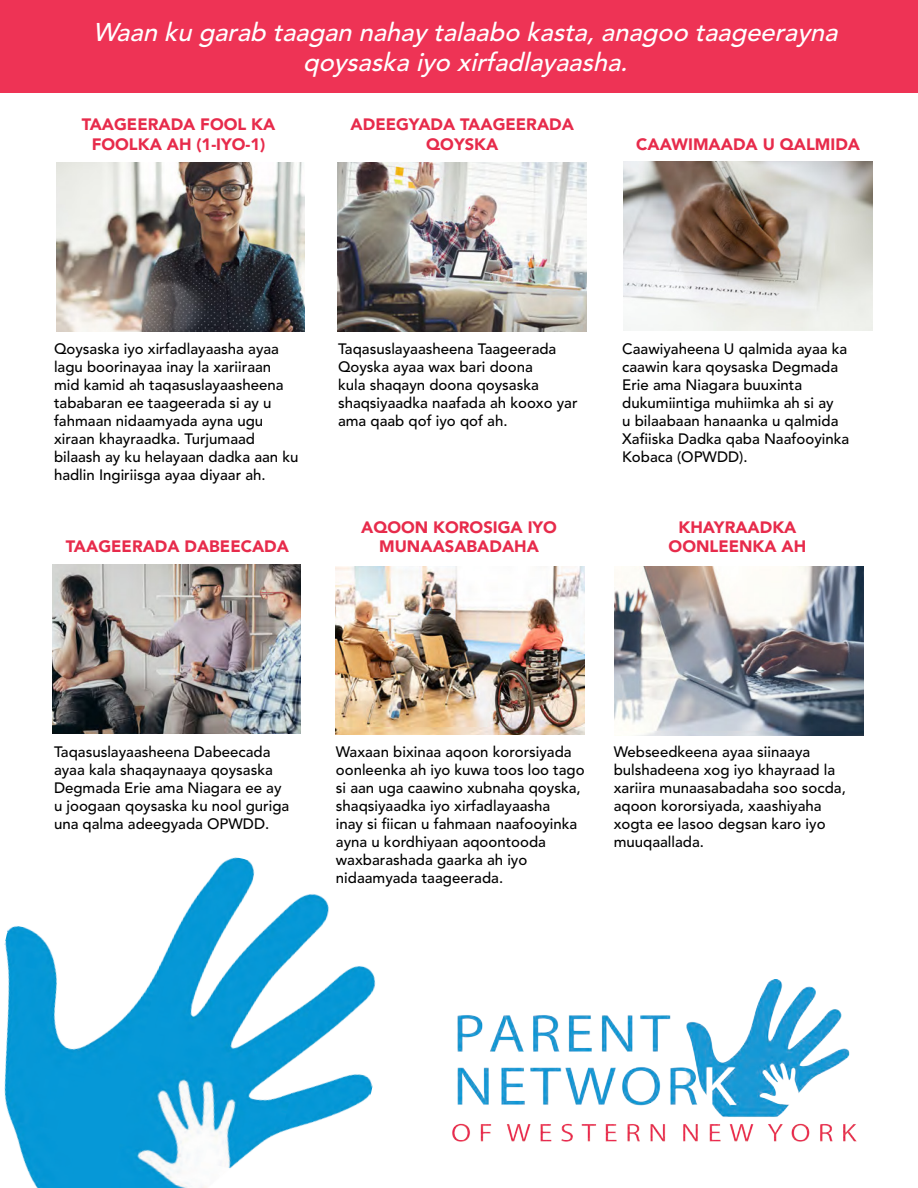
<style>
.page{position:relative;width:918px;height:1188px;background:#fff}
.page>*{position:absolute;margin:0;border:0;box-sizing:border-box;transform-origin:0 0}
.t1{font:italic 500 25.5px/30.6px "Avenir LT Pro";color:#fff;text-align:center}
.t2{font:900 16.5px/19.8px "Avenir";color:#e72b4b;text-align:center}
.t3{font:500 15px/18px "Avenir LT Pro";color:#000}
</style>
<div class="page">
<div style="left:0;top:0;width:918px;height:1004px;background:#e35"></div>
<div style="left:0;top:93px;width:918px;height:1095px;background:#fff"></div>
<img style="left:56px;top:163px;width:248px;height:168px">
<img style="left:338px;top:163px;width:248px;height:168px">
<img style="left:53px;top:565px;width:248px;height:168px">
<img style="left:336px;top:566px;width:248px;height:168px">
<img style="left:624px;top:162px;width:248px;height:168px">
<img style="left:452px;top:980px;width:405px;height:162px">
<img style="left:4px;top:857px;width:372px;height:331px">
<img style="left:615px;top:567px;width:248px;height:168px">
<p class="t1" style="left:93px;top:17px;width:753px">Waan ku garab taagan nahaytalaabo kasta,anagoo taageerayna qoysaskaiyo xirfadlayaasha.</p>
<p class="t2" style="left:82px;top:114px;width:195px">TAAGEERADA FOOL KA<br>FOOLKA AH (1-IYO-1)</p>
<p class="t2" style="left:351px;top:114px;width:225px">ADEEGYADA TAAGEERADA<br>QOYSKA</p>
<p class="t2" style="left:636px;top:134px;width:225px">CAAWIMAADA U QALMIDA</p>
<p class="t3" style="left:54px;top:340px;width:246px">Qoysaska iyo xirfadlayaasha ayaa lagu boorinayaa inay la xariiraan mid kamid ah taqasuslayaasheena tababaran ee taageerada si ay u fahmaan nidaamyada ayna ugu xiraan khayraadka. Turjumaad bilaash ay ku helayaan dadka aan ku hadlin Ingiriisga ayaa diyaar ah.</p>
<p class="t3" style="left:338px;top:340px;width:241px">Taqasuslayaasheena Taageerada<br>Qoyska ayaa wax bari doona<br>kula shaqayn doona qoysaska shaqsiyaadka naafada ah kooxo yar ama qaab qof iyo qof ah.</p>
<p class="t3" style="left:622px;top:340px;width:229px">Caawiyaheena U qalmida ayaa ka caawin kara qoysaska Degmada<br>Erie ama Niagara buuxinta dukumiintiga muhiimka ah si ay<br>u bilaabaan hanaanka u qalmida<br>Xafiiska Dadka qaba Naafooyinka<br>Kobaca (OPWDD).</p>
<p class="t2" style="left:66px;top:536px;width:225px">TAAGEERADA DABEECADA</p>
<p class="t2" style="left:361px;top:517px;width:197px">AQOON KOROSIGA IYO<br>MUNAASABADAHA</p>
<p class="t2" style="left:669px;top:517px;width:139px">KHAYRAADKA<br>OONLEENKA AH</p>
<p class="t3" style="left:54px;top:743px;width:237px">Taqasuslayaasheena Dabeecada ayaa kala shaqaynaaya qoysaska<br>Degmada Erie ama Niagara ee ay u joogaan qoysaska ku nool guriga una qalma adeegyada OPWDD.</p>
<p class="t3" style="left:336px;top:743px;width:250px">Waxaan bixinaa aqoon kororsiyada oonleenka ah iyo kuwa toos loo tago si aan uga caawino xubnaha qoyska, shaqsiyaadka iyo xirfadlayaasha<br>inay si fiican u fahmaan naafooyinka ayna u kordhiyaan aqoontooda waxbarashada gaarka ah iyo nidaamyada taageerada.</p>
<p class="t3" style="left:614px;top:743px;width:234px">Webseedkeena ayaa siinaaya bulshadeena xog iyo khayraad la xariira munaasabadaha soo socda, aqoon kororsiyada, xaashiyaha xogta ee lasoo degsan karo iyo muuqaallada.</p>
</div>
